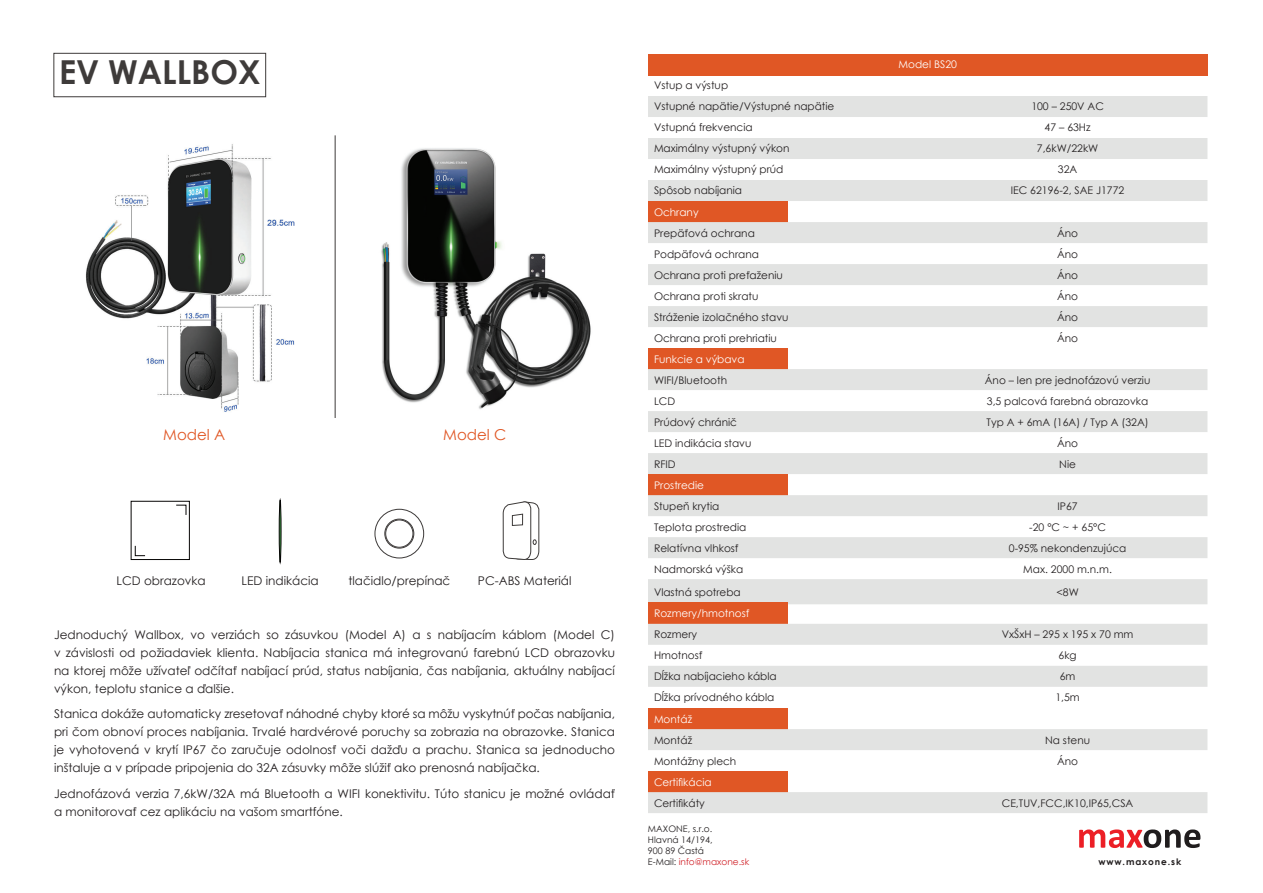
<style>
.page{position:relative;width:1263px;height:893px;background:#fff}
.page>*{position:absolute;margin:0;border:0;box-sizing:border-box;transform-origin:0 0}
.t1{font:700 33px "Century Gothic";color:#3e3b3a}
.t2{font:15px "Century Gothic";color:#e05725}
.t3{font:12px/18px "Century Gothic";color:#231f20;text-align:justify}
.t4{font:10.5px/21px "Century Gothic";color:#231f20}
.t5{font:10.5px "Century Gothic";color:#fff}
.t6{font:9px/10.8px "Century Gothic";color:#231f20}
.t7{font:700 9px "Century Gothic";letter-spacing:.1em;color:#231f20}
.s1{color:#d1232a}
</style>
<div class="page">
<div style="left:53px;top:53px;width:213px;height:44px;border:1px solid #3e3b3a"></div>
<div style="left:279px;top:500px;width:2px;height:62px;border:1px solid #060504;border-radius:50%"></div>
<div style="left:131px;top:501px;width:59px;height:59px;border:1px solid #060504"></div>
<svg style="left:135px;top:545px;width:10px;height:11px"></svg>
<svg style="left:176px;top:505px;width:10px;height:10px"></svg>
<svg style="left:375px;top:509px;width:49px;height:49px"></svg>
<div style="left:375px;top:509px;width:49px;height:49px;border:1px solid #3d3a39;border-radius:50%"></div>
<svg style="left:385px;top:519px;width:29px;height:29px"></svg>
<div style="left:385px;top:519px;width:29px;height:29px;border:1px solid #3d3a39;border-radius:50%"></div>
<div style="left:386px;top:520px;width:27px;height:27px;background:#fff;border-radius:50%"></div>
<div style="left:386px;top:520px;width:27px;height:27px;border:1px solid #3d3a39;border-radius:50%"></div>
<svg style="left:503px;top:502px;width:36px;height:58px"></svg>
<img style="left:85px;top:136px;width:506px;height:281px">
<hr style="left:335px;top:135px;width:1px;height:283px;background:#3e3b3a">
<div style="left:648px;top:54px;width:559px;height:21px;background:#e05725"></div>
<svg style="left:648px;top:96px;width:559px;height:105px;fill:#e2e3e2"></svg>
<div style="left:648px;top:201px;width:140px;height:21px;background:#e05725"></div>
<svg style="left:648px;top:222px;width:559px;height:105px;fill:#e2e3e2"></svg>
<div style="left:648px;top:348px;width:140px;height:21px;background:#e05725"></div>
<svg style="left:648px;top:369px;width:559px;height:105px;fill:#e2e3e2"></svg>
<div style="left:648px;top:474px;width:140px;height:21px;background:#e05725"></div>
<svg style="left:648px;top:495px;width:559px;height:109px;fill:#e2e3e2"></svg>
<div style="left:648px;top:603px;width:140px;height:21px;background:#e05725"></div>
<svg style="left:648px;top:624px;width:559px;height:63px"></svg>
<div style="left:648px;top:708px;width:140px;height:21px;background:#e05725"></div>
<div style="left:648px;top:729px;width:559px;height:21px;background:#e2e3e2"></div>
<div style="left:648px;top:771px;width:140px;height:21px;background:#e05725"></div>
<div style="left:648px;top:792px;width:559px;height:21px;background:#e2e3e2"></div>
<svg style="left:1079px;top:829px;width:121px;height:19px"></svg>
<h1 class="t1" style="left:59px;top:47px;width:203px">EV WALLBOX</h1>
<p class="t2" style="left:163px;top:424px;width:63px">Model A</p>
<p class="t2" style="left:443px;top:424px;width:64px">Model C</p>
<p class="t3" style="left:116px;top:571px;width:91px">LCD obrazovka</p>
<p class="t3" style="left:242px;top:571px;width:79px">LED indikácia</p>
<p class="t3" style="left:348px;top:571px;width:104px">tlačidlo/prepínač</p>
<p class="t3" style="left:478px;top:571px;width:95px">PC-ABS Materiál</p>
<p class="t3" style="left:54px;top:625px;width:562px">Jednoduchý Wallbox, vo verziách so zásuvkou (Model A) a s nabíjacím káblom (Model C) v závislosti od požiadaviek klienta. Nabíjacia stanica má integrovanú farebnú LCD obrazovku na ktorej môže užívateľ odčítať nabíjací prúd, status nabíjania, čas nabíjania, aktuálny nabíjací výkon, teplotu stanice a ďalšie.</p>
<p class="t3" style="left:54px;top:705px;width:562px">Stanica dokáže automaticky zresetovať náhodné chyby ktoré sa môžu vyskytnúť počas nabíjania, pri čom obnoví proces nabíjania. Trvalé hardvérové poruchy sa zobrazia na obrazovke. Stanica je vyhotovená v krytí IP67 čo zaručuje odolnosť voči dažďu a prachu. Stanica sa jednoducho inštaluje a v prípade pripojenia do 32A zásuvky môže slúžiť ako prenosná nabíjačka.</p>
<p class="t3" style="left:54px;top:784px;width:562px">Jednofázová verzia 7,6kW/32A má Bluetooth a WIFI konektivitu. Túto stanicu je možné ovládať a monitorovať cez aplikáciu na vašom smartfóne.</p>
<p class="t4" style="left:654px;top:75px;width:182px">Vstup a výstup<br>Vstupné napätie/Výstupné napätie</p>
<p class="t5" style="left:898px;top:57px;width:60px">Model BS20</p>
<p class="t4" style="left:1031px;top:96px;width:74px">100 – 250V AC</p>
<p class="t4" style="left:654px;top:117px;width:100px">Vstupná frekvencia</p>
<p class="t4" style="left:1044px;top:117px;width:47px">47 – 63Hz</p>
<p class="t4" style="left:654px;top:138px;width:137px">Maximálny výstupný výkon</p>
<p class="t4" style="left:1037px;top:138px;width:63px">7,6kW/22kW</p>
<p class="t4" style="left:654px;top:159px;width:131px">Maximálny výstupný prúd</p>
<p class="t4" style="left:1058px;top:159px;width:21px">32A</p>
<p class="t4" style="left:654px;top:180px;width:90px">Spôsob nabíjania</p>
<p class="t4" style="left:1011px;top:180px;width:115px">IEC 62196-2, SAE J1772</p>
<p class="t5" style="left:654px;top:204px;width:46px">Ochrany</p>
<p class="t4" style="left:654px;top:222px;width:102px">Prepäťová ochrana</p>
<p class="t4" style="left:1057px;top:222px;width:23px">Áno</p>
<p class="t4" style="left:654px;top:243px;width:106px">Podpäťová ochrana</p>
<p class="t4" style="left:1057px;top:243px;width:23px">Áno</p>
<p class="t4" style="left:654px;top:264px;width:130px">Ochrana proti preťaženiu</p>
<p class="t4" style="left:1057px;top:264px;width:23px">Áno</p>
<p class="t4" style="left:654px;top:285px;width:106px">Ochrana proti skratu</p>
<p class="t4" style="left:1057px;top:285px;width:23px">Áno</p>
<p class="t4" style="left:654px;top:306px;width:136px">Stráženie izolačného stavu</p>
<p class="t4" style="left:1057px;top:306px;width:23px">Áno</p>
<p class="t4" style="left:654px;top:327px;width:124px">Ochrana proti prehriatiu</p>
<p class="t4" style="left:1057px;top:327px;width:23px">Áno</p>
<p class="t5" style="left:654px;top:351px;width:92px">Funkcie a výbava</p>
<p class="t4" style="left:654px;top:369px;width:75px">WIFI/Bluetooth</p>
<p class="t4" style="left:985px;top:369px;width:167px">Áno – len pre jednofázovú verziu</p>
<p class="t4" style="left:654px;top:390px;width:23px">LCD</p>
<p class="t4" style="left:987px;top:390px;width:163px">3,5 palcová farebná obrazovka</p>
<p class="t4" style="left:654px;top:411px;width:85px">Prúdový chránič</p>
<p class="t4" style="left:986px;top:411px;width:164px">Typ A + 6mA (16A) / Typ A (32A)</p>
<p class="t4" style="left:654px;top:432px;width:99px">LED indikácia stavu</p>
<p class="t4" style="left:1057px;top:432px;width:23px">Áno</p>
<p class="t4" style="left:654px;top:453px;width:23px">RFID</p>
<p class="t4" style="left:1059px;top:453px;width:18px">Nie</p>
<p class="t5" style="left:654px;top:477px;width:51px">Prostredie</p>
<p class="t4" style="left:654px;top:495px;width:67px">Stupeň krytia</p>
<p class="t4" style="left:1057px;top:495px;width:22px">IP67</p>
<p class="t4" style="left:654px;top:516px;width:94px">Teplota prostredia</p>
<p class="t4" style="left:1029px;top:516px;width:78px">-20 °C ~ + 65°C</p>
<p class="t4" style="left:654px;top:537px;width:86px">Relatívna vlhkosť</p>
<p class="t4" style="left:1009px;top:537px;width:119px">0-95% nekondenzujúca</p>
<p class="t4" style="left:654px;top:558px;width:91px">Nadmorská výška</p>
<p class="t4" style="left:1023px;top:558px;width:90px">Max. 2000 m.n.m.</p>
<p class="t4" style="left:654px;top:581px;width:88px">Vlastná spotreba</p>
<p class="t4" style="left:1056px;top:581px;width:24px">&lt;8W</p>
<p class="t5" style="left:654px;top:606px;width:97px">Rozmery/hmotnosť</p>
<p class="t4" style="left:654px;top:624px;width:45px">Rozmery</p>
<p class="t4" style="left:1002px;top:624px;width:133px">VxŠxH – 295 x 195 x 70 mm</p>
<p class="t4" style="left:654px;top:645px;width:50px">Hmotnosť</p>
<p class="t4" style="left:1058px;top:645px;width:20px">6kg</p>
<p class="t4" style="left:654px;top:666px;width:124px">Dĺžka nabíjacieho kábla</p>
<p class="t4" style="left:1060px;top:666px;width:17px">6m</p>
<p class="t4" style="left:654px;top:687px;width:122px">Dĺžka prívodného kábla</p>
<p class="t4" style="left:1055px;top:687px;width:26px">1,5m</p>
<p class="t5" style="left:654px;top:711px;width:40px">Montáž</p>
<p class="t4" style="left:654px;top:729px;width:40px">Montáž</p>
<p class="t4" style="left:1045px;top:729px;width:47px">Na stenu</p>
<p class="t4" style="left:654px;top:750px;width:84px">Montážny plech</p>
<p class="t4" style="left:1057px;top:750px;width:23px">Áno</p>
<p class="t5" style="left:654px;top:774px;width:59px">Certifikácia</p>
<p class="t4" style="left:654px;top:792px;width:52px">Certifikáty</p>
<p class="t4" style="left:1002px;top:792px;width:133px">CE,TUV,FCC,IK10,IP65,CSA</p>
<p class="t6" style="left:648px;top:823px;width:103px">MAXONE, s.r.o.<br>Hlavná 14/194,<br>900 89 Častá<br>E-Mail: <span class="s1">info@maxone.sk</span></p>
<p class="t7" style="left:1098px;top:854px;width:84px">www.maxone.sk</p>
</div>
